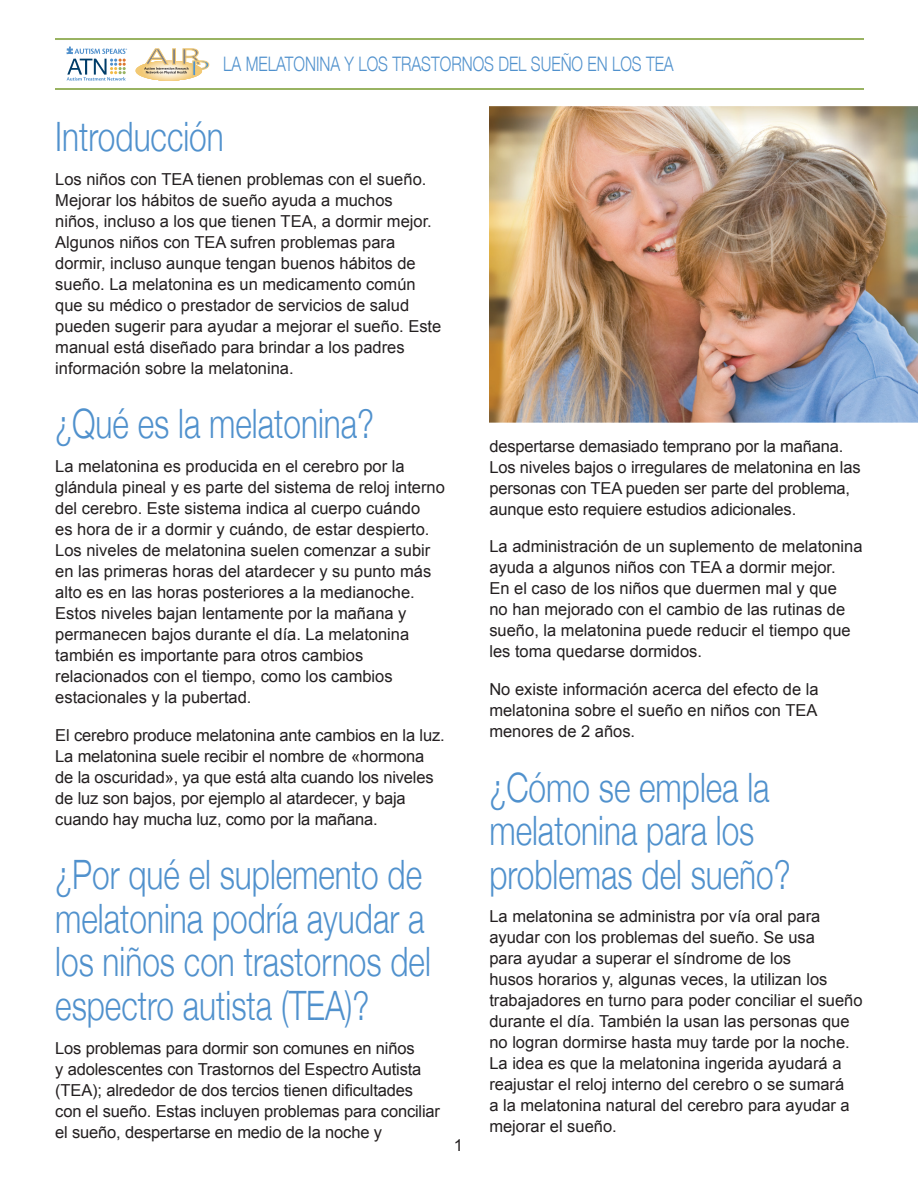
<style>
.page{position:relative;width:918px;height:1188px;background:#fff}
.page>*{position:absolute;margin:0;border:0;box-sizing:border-box;transform-origin:0 0}
.t1{font:300 40.5px/43.5px "Helvetica Neue";color:#5091cd;scale:.78 1}
.t2{font:300 19.95px "Helvetica Neue";color:#5091cd;scale:.78 1}
.Text{font:16.5px/21px "Arial";color:#231f20}
</style>
<div class="page">
<svg style="left:67px;top:46px;width:60px;height:35px"></svg>
<svg style="left:135px;top:48px;width:74px;height:33px"></svg>
<hr style="left:55px;top:88px;width:809px;height:2px;background:#99b362">
<hr style="left:55px;top:39px;width:809px;height:1px;background:#99b362">
<img style="left:489px;top:106px;width:429px;height:316px">
<p class="t2" style="left:223px;top:48px;width:579px">LA MELATONINA Y LOS TRASTORNOS DEL SUEÑO EN LOS TEA</p>
<p class="t1" style="left:55px;top:112px;width:218px">Introducción</p>
<p class="Text" style="left:55px;top:168px;width:388px">Los niños con TEA tienen problemas con el sueño.<br>Mejorar los hábitos de sueño ayuda a muchos<br>niños, incluso a los que tienen TEA, a dormir mejor.<br>Algunos niños con TEA sufren problemas para dormir, incluso aunque tengan buenos hábitos de sueño. La melatonina es un medicamento común que su médico o prestador de servicios de salud pueden sugerir para ayudar a mejorar el sueño. Este manual está diseñado para brindar a los padres información sobre la melatonina.</p>
<p class="t1" style="left:55px;top:399px;width:410px">¿Qué es la melatonina?</p>
<p class="Text" style="left:55px;top:456px;width:391px">La melatonina es producida en el cerebro por la glándula pineal y es parte del sistema de reloj interno del cerebro. Este sistema indica al cuerpo cuándo<br>es hora de ir a dormir y cuándo, de estar despierto.<br>Los niveles de melatonina suelen comenzar a subir en las primeras horas del atardecer y su punto más alto es en las horas posteriores a la medianoche.<br>Estos niveles bajan lentamente por la mañana y permanecen bajos durante el día. La melatonina también es importante para otros cambios relacionados con el tiempo, como los cambios estacionales y la pubertad.</p>
<p class="Text" style="left:55px;top:724px;width:391px">El cerebro produce melatonina ante cambios en la luz.<br>La melatonina suele recibir el nombre de «hormona de la oscuridad», ya que está alta cuando los niveles de luz son bajos, por ejemplo al atardecer, y baja cuando hay mucha luz, como por la mañana.</p>
<p class="t1" style="left:55px;top:850px;width:483px">¿Por qué el suplemento de melatonina podría ayudar a los niños con trastornos del espectro autista (TEA)?</p>
<p class="Text" style="left:55px;top:1037px;width:386px">Los problemas para dormir son comunes en niños<br>y adolescentes con Trastornos del Espectro Autista (TEA); alrededor de dos tercios tienen dificultades con el sueño. Estas incluyen problemas para conciliar el sueño, despertarse en medio de la noche y</p>
<p class="Text" style="left:454px;top:1135px;width:11px">1</p>
<p class="Text" style="left:489px;top:436px;width:373px">despertarse demasiado temprano por la mañana.<br>Los niveles bajos o irregulares de melatonina en las personas con TEA pueden ser parte del problema, aunque esto requiere estudios adicionales.</p>
<p class="Text" style="left:489px;top:536px;width:375px">La administración de un suplemento de melatonina ayuda a algunos niños con TEA a dormir mejor.<br>En el caso de los niños que duermen mal y que<br>no han mejorado con el cambio de las rutinas de sueño, la melatonina puede reducir el tiempo que les toma quedarse dormidos.</p>
<p class="Text" style="left:489px;top:679px;width:331px;text-align:justify">No existe información acerca del efecto de la melatonina sobre el sueño en niños con TEA menores de 2 años.</p>
<p class="t1" style="left:489px;top:763px;width:388px">¿Cómo se emplea la melatonina para los problemas del sueño?</p>
<p class="Text" style="left:489px;top:906px;width:375px">La melatonina se administra por vía oral para ayudar con los problemas del sueño. Se usa<br>para ayudar a superar el síndrome de los<br>husos horarios y, algunas veces, la utilizan los trabajadores en turno para poder conciliar el sueño durante el día. También la usan las personas que no logran dormirse hasta muy tarde por la noche.<br>La idea es que la melatonina ingerida ayudará a reajustar el reloj interno del cerebro o se sumará<br>a la melatonina natural del cerebro para ayudar a mejorar el sueño.</p>
</div>
